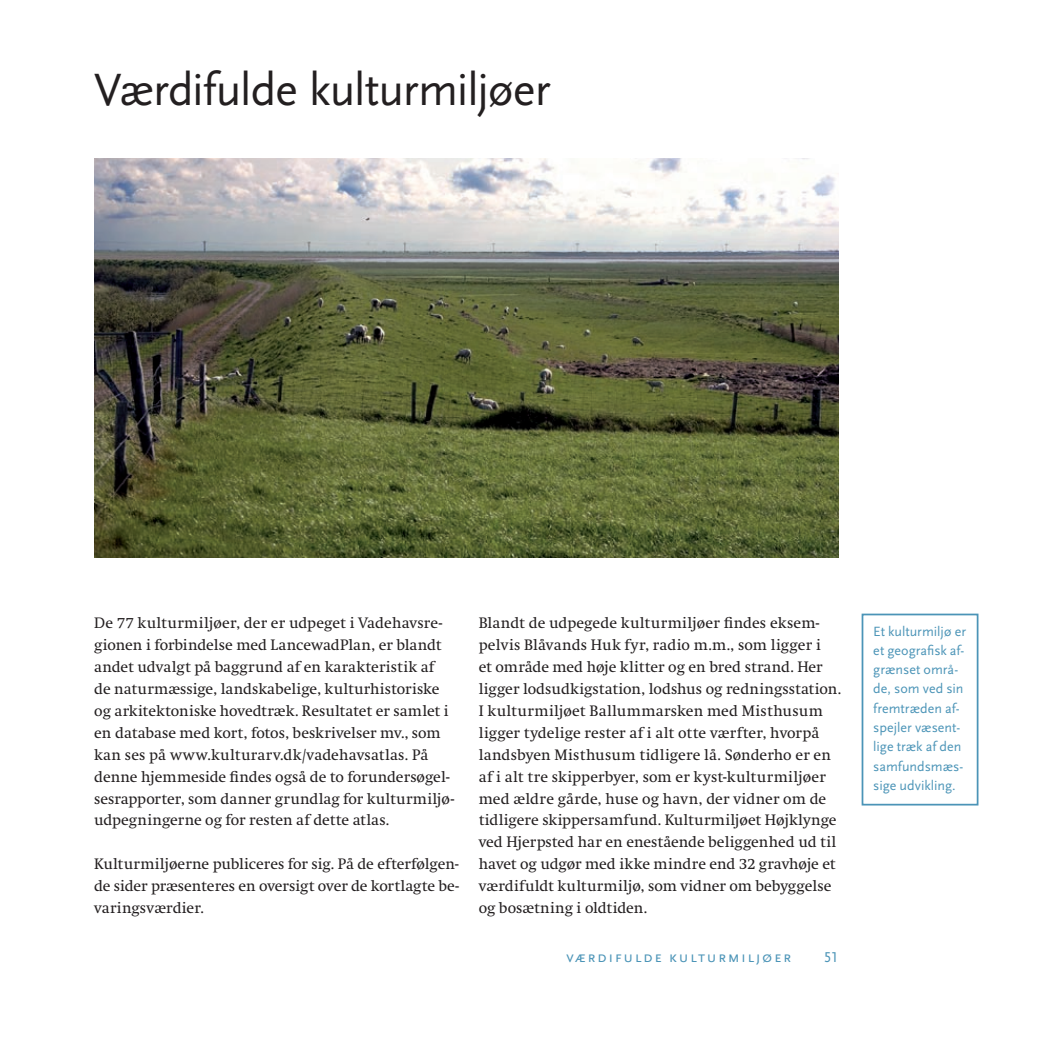
<style>
.page{position:relative;width:1042px;height:1042px;background:#fff}
.page>*{position:absolute;margin:0;border:0;box-sizing:border-box;transform-origin:0 0}
.t1{font:47.25px "Scala Sans";letter-spacing:-.02em;color:#231f20}
.t2{font:15.75px/21.9px "Swift";letter-spacing:.005em;color:#231f20}
.t3{font:15.75px "Scala Sans Caps";letter-spacing:.1em;color:#4b94b7}
.t4{font:14.88px "Scala Sans LF";color:#4b94b7}
.t5{font:14px/19.2px "Scala Sans LF";color:#4b94b7}
</style>
<div class="page">
<div style="left:861px;top:613px;width:117px;height:192px;border:2px solid #4b94b7"></div>
<img style="left:94px;top:159px;width:744px;height:398px">
<h1 class="t1" style="left:94px;top:64px;width:458px">Værdifulde kulturmiljøer</h1>
<p class="t2" style="left:94px;top:613px;width:361px">De 77 kulturmiljøer, der er udpeget i Vadehavs-re&shy;gio-nen i forbindelse med LancewadPlan, er blandt an-det udvalgt på baggrund af en karakteristik af de naturmæssige, landskabelige, kultur-historiske og arkitektoniske hoved-træk. Resultatet er samlet i en da-ta-base med kort, fotos , beskrivelser mv., som kan ses på www.kulturarv.dk/vade-havsatlas. På den-ne hjemmeside findes også de to forunder-sø-gel&shy;sesrapporter, som danner grundlag for kul-tur-mil-jø&shy;udpegningerne og for resten af dette atlas.</p>
<p class="t2" style="left:94px;top:853px;width:366px;text-align:justify">Kulturmiljøerne publiceres for sig. På de efterføl-gen&shy;de sider præsenteres en oversigt over de kortlagte be&shy;varingsværdier.</p>
<p class="t2" style="left:479px;top:613px;width:364px">Blandt de udpegede kulturmiljøer findes eksem&shy;pel-vis Blåvands Huk fyr, radio m.m., som ligger i<br>et område med hø-je klitter og en bred strand. Her ligger lods-ud-kig-sta-tion, lodshus og redningsstation.<br>I kul-tur-mil-jøet Ballummarsken med Misthusum ligger tydelige rester af i alt otte værfter, hvorpå landsbyen Mist-husum tid-ligere lå. Sønderho er en af i alt tre skipperbyer, som er kyst-kulturmiljøer med ældre gårde, huse og havn, der vidner om de tidligere skippersamfund. Kulturmiljøet Højklynge ved Hjerpsted har en ene-stående beliggenhed ud til havet og udgør med ikke mindre end 32 gravhøje et værdifuldt kultur-miljø, som vidner om bebyggelse og bos æt-ning i oldtiden.</p>
<p class="t5" style="left:873px;top:622px;width:94px">Et kulturmiljø er et geografisk af&shy;grænset områ&shy;de, som ved sin fremtræden af&shy;spejler væsent&shy;lige træk af den samfundsmæs&shy;sige udvikling.</p>
<p class="t3" style="left:566px;top:948px;width:226px">værdifulde kulturmiljøer</p>
<p class="t4" style="left:824px;top:949px;width:16px">51</p>
</div>
